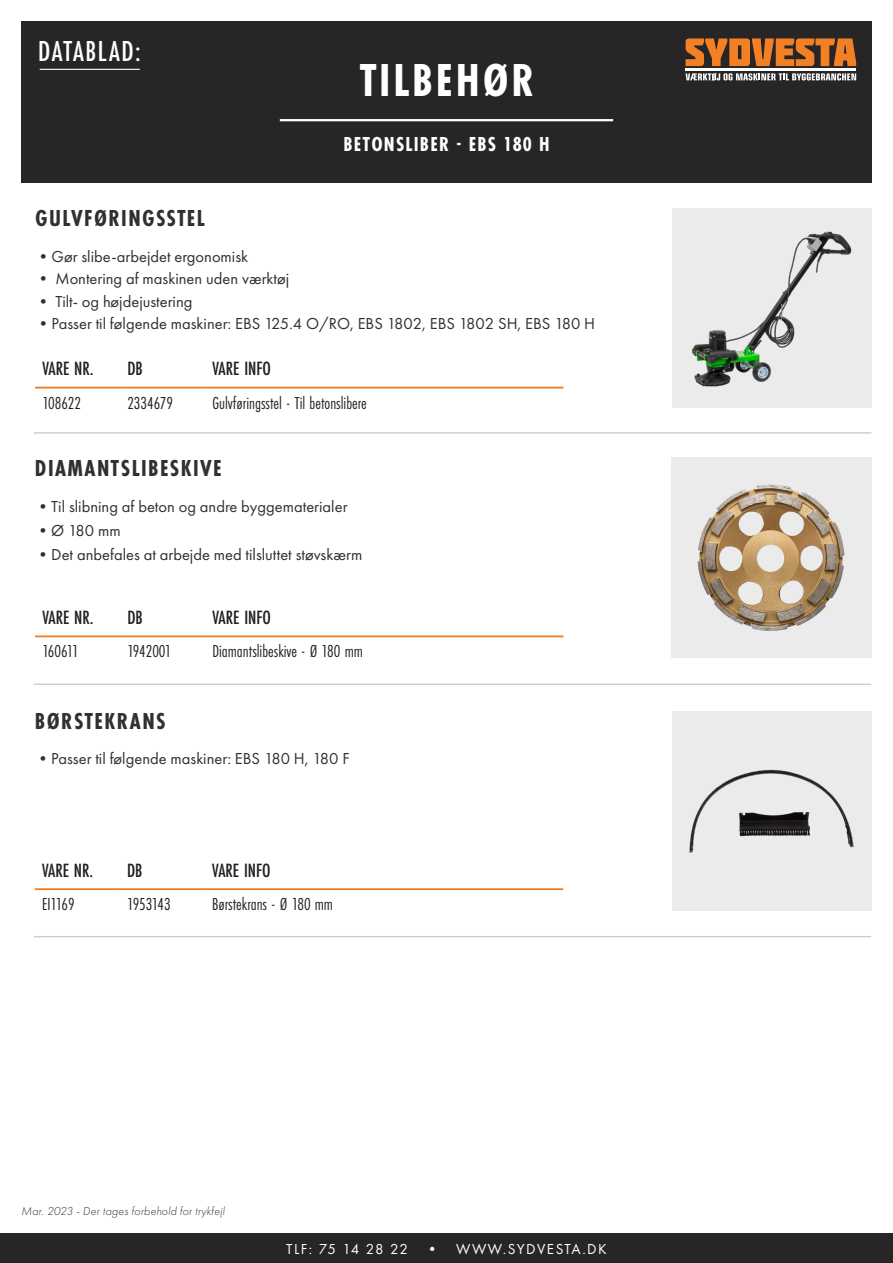
<style>
.page{position:relative;width:893px;height:1263px;background:#fff}
.page>*{position:absolute;margin:0;border:0;box-sizing:border-box;transform-origin:0 0}
.t1{font:700 48px "Futura PT Cond";letter-spacing:.06em;color:#fff}
.t2{font:500 30px "Futura PT Cond";letter-spacing:.05em;color:#fff}
.t3{font:700 24px "Futura PT Cond";letter-spacing:.06em;color:#312f30}
.t4{font:700 21px "Futura PT Cond";letter-spacing:.06em;color:#fff}
.t5{font:500 19.95px "Futura PT Cond";color:#231f20}
.t6{font:18px "Futura PT Cond";color:#231f20}
.t7{font:16.5px "Futura PT";color:#312f30}
.t8{font:15px "Futura PT";letter-spacing:.1em;color:#fff}
.t9{font:italic 300 12px "Futura PT";letter-spacing:.015em;color:#312f30}
</style>
<div class="page">
<div style="left:671px;top:457px;width:201px;height:201px;background:#ebebec"></div>
<img style="left:697px;top:484px;width:147px;height:147px">
<div style="left:21px;top:21px;width:851px;height:162px;background:#282526"></div>
<hr style="left:280px;top:119px;width:333px;height:2px;background:#fff">
<svg style="left:686px;top:38px;width:170px;height:28px"></svg>
<svg style="left:686px;top:73px;width:170px;height:8px"></svg>
<hr style="left:686px;top:69px;width:170px;height:2px;background:#fff">
<hr style="left:40px;top:69px;width:100px;height:1px;background:#fff">
<hr style="left:34px;top:684px;width:837px;height:1px;background:#cbcdce">
<hr style="left:34px;top:936px;width:837px;height:1px;background:#cbcdce">
<hr style="left:34px;top:432px;width:837px;height:2px;background:#cbcdce">
<hr style="left:35px;top:888px;width:85px;height:2px;background:#ec7d23">
<hr style="left:120px;top:888px;width:85px;height:2px;background:#ec7d23">
<hr style="left:205px;top:888px;width:358px;height:2px;background:#ec7d23">
<hr style="left:35px;top:387px;width:85px;height:1px;background:#ec7d23">
<hr style="left:120px;top:387px;width:85px;height:1px;background:#ec7d23">
<hr style="left:205px;top:387px;width:358px;height:1px;background:#ec7d23">
<hr style="left:35px;top:635px;width:85px;height:2px;background:#ec7d23">
<hr style="left:120px;top:635px;width:85px;height:2px;background:#ec7d23">
<hr style="left:205px;top:635px;width:358px;height:2px;background:#ec7d23">
<div style="left:672px;top:711px;width:199px;height:200px;background:#ebebec"></div>
<div style="left:672px;top:208px;width:200px;height:200px;background:#ebebec"></div>
<img style="left:691px;top:231px;width:161px;height:156px">
<div style="left:0;top:1233px;width:893px;height:30px;background:#282526"></div>
<p class="t2" style="left:38px;top:34px;width:104px">DATABLAD:</p>
<p class="t3" style="left:35px;top:204px;width:171px">GULVFØRINGSSTEL</p>
<p class="t1" style="left:360px;top:52px;width:176px">TILBEHØR</p>
<p class="t4" style="left:343px;top:131px;width:208px">BETONSLIBER - EBS 180 H</p>
<p class="t7" style="left:35px;top:247px;width:215px">•Gør slibe-arbejdet ergonomisk</p>
<p class="t7" style="left:35px;top:269px;width:256px">• Montering af maskinen uden værktøj</p>
<p class="t7" style="left:35px;top:292px;width:159px">• Tilt- og højdejustering</p>
<p class="t7" style="left:35px;top:314px;width:562px">•Passer til følgende maskiner: EBS 125.4 O/RO, EBS 1802, EBS 1802 SH, EBS 180 H</p>
<p class="t5" style="left:42px;top:357px;width:53px">VARE NR.</p>
<p class="t5" style="left:127px;top:357px;width:17px">DB</p>
<p class="t5" style="left:212px;top:357px;width:60px">VARE INFO</p>
<p class="t6" style="left:42px;top:392px;width:40px">108622</p>
<p class="t6" style="left:127px;top:392px;width:47px">2334679</p>
<p class="t6" style="left:212px;top:392px;width:156px">Gulvføringsstel - Til betonslibere</p>
<p class="t3" style="left:35px;top:454px;width:188px">DIAMANTSLIBESKIVE</p>
<p class="t7" style="left:35px;top:496px;width:314px">•Til slibning af beton og andre byggematerialer</p>
<p class="t7" style="left:35px;top:520px;width:87px">•Ø 180 mm</p>
<p class="t7" style="left:35px;top:544px;width:329px">•Det anbefales at arbejde med tilsluttet støvskærm</p>
<p class="t5" style="left:42px;top:606px;width:53px">VARE NR.</p>
<p class="t5" style="left:127px;top:606px;width:17px">DB</p>
<p class="t5" style="left:212px;top:606px;width:60px">VARE INFO</p>
<p class="t6" style="left:42px;top:641px;width:38px">160611</p>
<p class="t6" style="left:127px;top:641px;width:46px">1942001</p>
<p class="t6" style="left:212px;top:641px;width:152px">Diamantslibeskive - Ø 180 mm</p>
<p class="t3" style="left:35px;top:707px;width:132px">BØRSTEKRANS</p>
<p class="t7" style="left:35px;top:749px;width:316px">•Passer til følgende maskiner: EBS 180 H, 180 F</p>
<p class="t5" style="left:42px;top:859px;width:53px">VARE NR.</p>
<p class="t5" style="left:127px;top:859px;width:17px">DB</p>
<p class="t5" style="left:212px;top:859px;width:60px">VARE INFO</p>
<p class="t6" style="left:42px;top:894px;width:34px">EI1169</p>
<p class="t6" style="left:127px;top:894px;width:45px">1953143</p>
<p class="t6" style="left:212px;top:894px;width:122px">Børstekrans - Ø 180 mm</p>
<p class="t9" style="left:21px;top:1204px;width:205px">Mar. 2023 - Der tages forbehold for trykfejl</p>
<p class="t8" style="left:286px;top:1240px;width:322px">TLF: 75 14 28 22 • WWW.SYDVESTA.DK</p>
</div>
